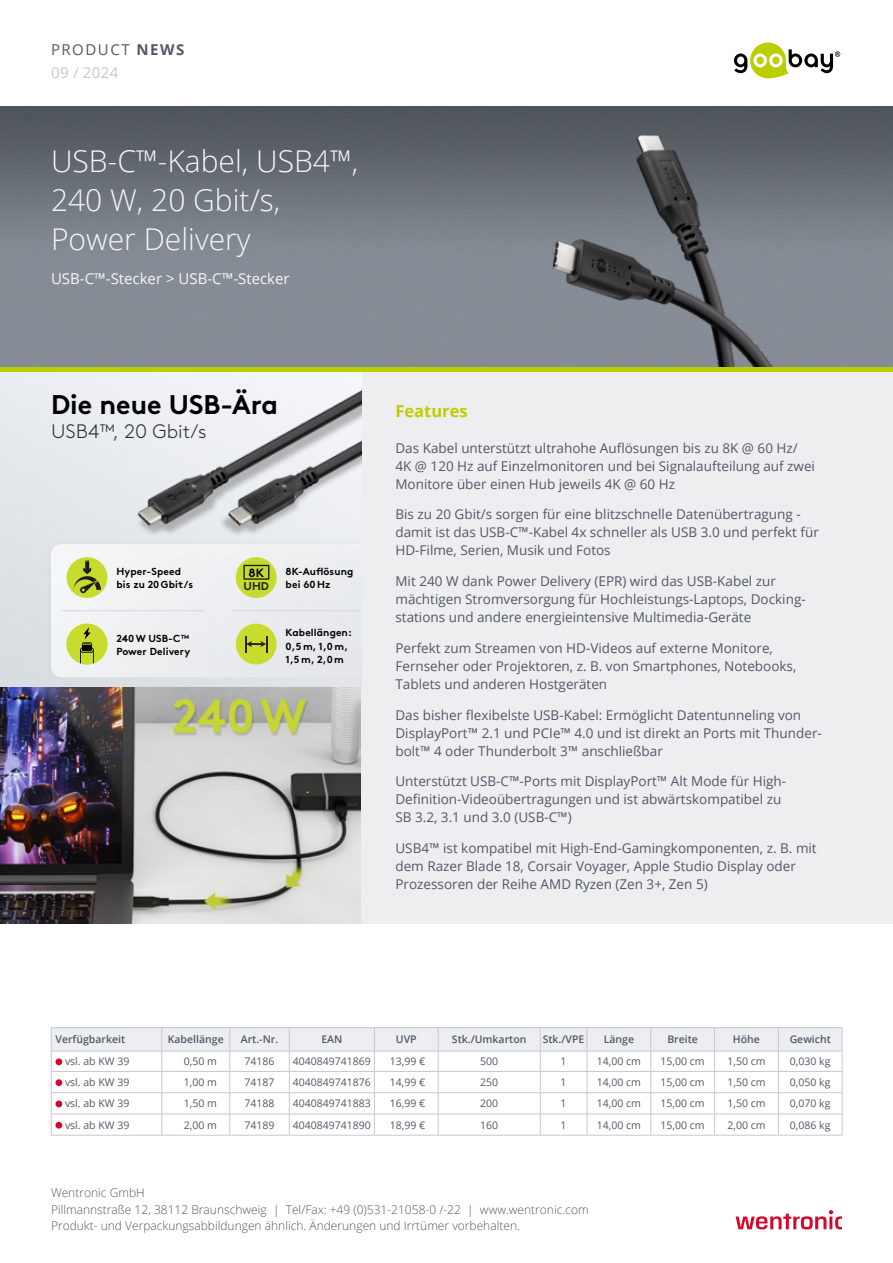
<style>
.page{position:relative;width:893px;height:1263px;background:#fff}
.page>*{position:absolute;margin:0;border:0;box-sizing:border-box;transform-origin:0 0}
.t1{font:300 30px/39px "Open Sans";color:#f6f6f8}
.t2{font:700 27px "Brown Std";color:#000}
.t3{font:300 19.5px "Brown LL";color:#303030}
.t4{font:700 16.5px "Open Sans";color:#bbcf00}
.t5{font:15px "Open Sans";color:#f6f6f8}
.t6{font:15px/23px "Open Sans";letter-spacing:.1em;color:#525866}
.t7{font:13.5px/18px "Open Sans";color:#525866}
.t8{font:300 12px/16.5px "Open Sans";color:#525866}
.t9{font:700 12px "Brown Std";color:#000}
.t10{font:700 11.25px "Brown";color:#1c1c1c}
.t11{font:10.5px "Open Sans";color:#525866}
.t12{font:600 10.5px "Open Sans";color:#525866}
.t13{font:700 10.2px/13.2px "Brown Std";letter-spacing:.01em;color:#000}
.s1{font-weight:700}
.s2{color:#c6c9d1}
</style>
<div class="page">
<img style="left:0;top:106px;width:893px;height:262px">
<div style="left:361px;top:370px;width:532px;height:553px;background:#eeeef1"></div>
<img style="left:0;top:372px;width:361px;height:316px">
<div style="left:39px;top:532px;width:322px;height:145px;background:#e1e4e9"></div>
<svg style="left:51px;top:544px;width:310px;height:133px"></svg>
<img style="left:134px;top:390px;width:227px;height:147px">
<hr style="left:51px;top:1027px;width:111px;height:1px;background:#c6c9d1">
<hr style="left:162px;top:1027px;width:68px;height:1px;background:#c6c9d1">
<hr style="left:230px;top:1027px;width:59px;height:1px;background:#c6c9d1">
<hr style="left:289px;top:1027px;width:85px;height:1px;background:#c6c9d1">
<hr style="left:374px;top:1027px;width:64px;height:1px;background:#c6c9d1">
<hr style="left:438px;top:1027px;width:102px;height:1px;background:#c6c9d1">
<hr style="left:540px;top:1027px;width:47px;height:1px;background:#c6c9d1">
<hr style="left:587px;top:1027px;width:64px;height:1px;background:#c6c9d1">
<hr style="left:651px;top:1027px;width:64px;height:1px;background:#c6c9d1">
<hr style="left:715px;top:1027px;width:63px;height:1px;background:#c6c9d1">
<hr style="left:778px;top:1027px;width:64px;height:1px;background:#c6c9d1">
<hr style="left:51px;top:1135px;width:111px;height:1px;background:#c6c9d1">
<hr style="left:162px;top:1135px;width:68px;height:1px;background:#c6c9d1">
<hr style="left:230px;top:1135px;width:59px;height:1px;background:#c6c9d1">
<hr style="left:289px;top:1135px;width:85px;height:1px;background:#c6c9d1">
<hr style="left:374px;top:1135px;width:64px;height:1px;background:#c6c9d1">
<hr style="left:438px;top:1135px;width:102px;height:1px;background:#c6c9d1">
<hr style="left:540px;top:1135px;width:47px;height:1px;background:#c6c9d1">
<hr style="left:778px;top:1135px;width:64px;height:1px;background:#c6c9d1">
<hr style="left:587px;top:1135px;width:64px;height:1px;background:#c6c9d1">
<hr style="left:651px;top:1135px;width:64px;height:1px;background:#c6c9d1">
<svg style="left:51px;top:1028px;width:792px;height:107px"></svg>
<hr style="left:715px;top:1135px;width:63px;height:1px;background:#c6c9d1">
<div style="left:55px;top:1058px;width:7px;height:7px;background:#d5072d;border-radius:50%"></div>
<div style="left:55px;top:1079px;width:7px;height:7px;background:#d5072d;border-radius:50%"></div>
<div style="left:55px;top:1100px;width:7px;height:7px;background:#d5072d;border-radius:50%"></div>
<div style="left:55px;top:1122px;width:7px;height:6px;background:#d5072d;border-radius:50%"></div>
<img style="left:551px;top:134px;width:225px;height:234px">
<img style="left:0;top:688px;width:361px;height:235px">
<svg style="left:736px;top:1210px;width:106px;height:19px"></svg>
<svg style="left:734px;top:43px;width:106px;height:35px"></svg>
<hr style="left:0;top:368px;width:893px;height:4px;background:#bbcf00">
<p class="t6" style="left:51px;top:37px;width:135px">PRODUCT <span class="s1">NEWS<br></span><span class="s2">09 / 2024</span></p>
<h1 class="t1" style="left:51px;top:141px;width:309px">USB-C™-Kabel, USB4™,<br>240 W, 20 Gbit/s,<br>Power Delivery</h1>
<p class="t5" style="left:51px;top:268px;width:240px">USB-C™-Stecker &gt; USB-C™-Stecker</p>
<h2 class="t2" style="left:51px;top:388px;width:229px">Die neue USB-Ära</h2>
<h3 class="t3" style="left:51px;top:418px;width:157px">USB4™, 20 Gbit/s</h3>
<p class="t13" style="left:116px;top:564px;width:78px">Hyper-Speed bis zu 20Gbit/s</p>
<p class="t13" style="left:286px;top:565px;width:69px">8K-Auflösung bei 60Hz</p>
<p class="t9" style="left:249px;top:565px;width:17px">8K</p>
<p class="t10" style="left:244px;top:577px;width:27px">UHD</p>
<p class="t13" style="left:116px;top:631px;width:75px">240W USB-C™<br>Power Delivery</p>
<p class="t13" style="left:286px;top:626px;width:68px">Kabellängen:<br>0,5m, 1,0m,<br>1,5m, 2,0m</p>
<p class="t4" style="left:395px;top:399px;width:74px">Features</p>
<p class="t7" style="left:395px;top:438px;width:421px">Das Kabel unterstützt ultrahohe Auflösungen bis zu 8K @ 60 Hz/<br>4K @ 120 Hz auf Einzelmonitoren und bei Signalaufteilung auf zwei<br>Monitore über einen Hub jeweils 4K @ 60 Hz</p>
<p class="t7" style="left:395px;top:505px;width:425px">Bis zu 20 Gbit/s sorgen für eine blitzschnelle Datenübertragung - damit ist das USB-C™-Kabel 4x schneller als USB 3.0 und perfekt für<br>HD-Filme, Serien, Musik und Fotos</p>
<p class="t7" style="left:395px;top:572px;width:412px">Mit 240 W dank Power Delivery (EPR) wird das USB-Kabel zur mächtigen Stromversorgung für Hochleistungs-Laptops, Docking&shy;stations und andere energieintensive Multimedia-Geräte</p>
<p class="t7" style="left:395px;top:639px;width:402px">Perfekt zum Streamen von HD-Videos auf externe Monitore,<br>Fernseher oder Projektoren, z. B. von Smartphones, Notebooks,<br>Tablets und anderen Hostgeräten</p>
<p class="t7" style="left:395px;top:705px;width:428px">Das bisher flexibelste USB-Kabel: Ermöglicht Datentunneling von<br>DisplayPort™ 2.1 und PCIe™ 4.0 und ist direkt an Ports mit Thunder&shy;bolt™ 4 oder Thunderbolt 3™ anschließbar</p>
<p class="t7" style="left:395px;top:772px;width:392px">Unterstützt USB-C™-Ports mit DisplayPort™ Alt Mode für High-<br>Definition-Videoübertragungen und ist abwärtskompatibel zu<br>SB 3.2, 3.1 und 3.0 (USB-C™)</p>
<p class="t7" style="left:395px;top:839px;width:423px">USB4™ ist kompatibel mit High-End-Gamingkomponenten, z. B. mit dem Razer Blade 18, Corsair Voyager, Apple Studio Display oder<br>Prozessoren der Reihe AMD Ryzen (Zen 3+, Zen 5)</p>
<p class="t12" style="left:55px;top:1032px;width:71px">Verfügbarkeit</p>
<p class="t12" style="left:168px;top:1032px;width:57px">Kabellänge</p>
<p class="t12" style="left:241px;top:1032px;width:39px">Art.-Nr.</p>
<p class="t12" style="left:321px;top:1032px;width:23px">EAN</p>
<p class="t12" style="left:396px;top:1032px;width:22px">UVP</p>
<p class="t12" style="left:452px;top:1032px;width:76px">Stk./Umkarton</p>
<p class="t12" style="left:543px;top:1032px;width:43px">Stk./VPE</p>
<p class="t12" style="left:604px;top:1032px;width:32px">Länge</p>
<p class="t12" style="left:667px;top:1032px;width:32px">Breite</p>
<p class="t12" style="left:733px;top:1032px;width:29px">Höhe</p>
<p class="t12" style="left:790px;top:1032px;width:43px">Gewicht</p>
<p class="t11" style="left:65px;top:1054px;width:66px">vsl. ab KW 39</p>
<p class="t11" style="left:184px;top:1054px;width:35px">0,50 m</p>
<p class="t11" style="left:245px;top:1054px;width:32px">74186</p>
<p class="t11" style="left:293px;top:1054px;width:80px">4040849741869</p>
<p class="t11" style="left:390px;top:1054px;width:37px">13,99 €</p>
<p class="t11" style="left:480px;top:1054px;width:20px">500</p>
<p class="t11" style="left:561px;top:1054px;width:8px">1</p>
<p class="t11" style="left:597px;top:1054px;width:46px">14,00 cm</p>
<p class="t11" style="left:661px;top:1054px;width:46px">15,00 cm</p>
<p class="t11" style="left:727px;top:1054px;width:40px">1,50 cm</p>
<p class="t11" style="left:790px;top:1054px;width:42px">0,030 kg</p>
<p class="t11" style="left:65px;top:1075px;width:66px">vsl. ab KW 39</p>
<p class="t11" style="left:184px;top:1075px;width:35px">1,00 m</p>
<p class="t11" style="left:245px;top:1075px;width:32px">74187</p>
<p class="t11" style="left:293px;top:1075px;width:80px">4040849741876</p>
<p class="t11" style="left:390px;top:1075px;width:37px">14,99 €</p>
<p class="t11" style="left:480px;top:1075px;width:20px">250</p>
<p class="t11" style="left:561px;top:1075px;width:8px">1</p>
<p class="t11" style="left:597px;top:1075px;width:46px">14,00 cm</p>
<p class="t11" style="left:661px;top:1075px;width:46px">15,00 cm</p>
<p class="t11" style="left:727px;top:1075px;width:40px">1,50 cm</p>
<p class="t11" style="left:790px;top:1075px;width:42px">0,050 kg</p>
<p class="t11" style="left:65px;top:1096px;width:66px">vsl. ab KW 39</p>
<p class="t11" style="left:184px;top:1096px;width:35px">1,50 m</p>
<p class="t11" style="left:245px;top:1096px;width:32px">74188</p>
<p class="t11" style="left:293px;top:1096px;width:80px">4040849741883</p>
<p class="t11" style="left:390px;top:1096px;width:37px">16,99 €</p>
<p class="t11" style="left:480px;top:1096px;width:20px">200</p>
<p class="t11" style="left:561px;top:1096px;width:8px">1</p>
<p class="t11" style="left:597px;top:1096px;width:46px">14,00 cm</p>
<p class="t11" style="left:661px;top:1096px;width:46px">15,00 cm</p>
<p class="t11" style="left:727px;top:1096px;width:40px">1,50 cm</p>
<p class="t11" style="left:790px;top:1096px;width:42px">0,070 kg</p>
<p class="t11" style="left:65px;top:1117px;width:66px">vsl. ab KW 39</p>
<p class="t11" style="left:184px;top:1117px;width:35px">2,00 m</p>
<p class="t11" style="left:245px;top:1117px;width:32px">74189</p>
<p class="t11" style="left:293px;top:1117px;width:80px">4040849741890</p>
<p class="t11" style="left:390px;top:1117px;width:37px">18,99 €</p>
<p class="t11" style="left:480px;top:1117px;width:20px">160</p>
<p class="t11" style="left:561px;top:1117px;width:8px">1</p>
<p class="t11" style="left:597px;top:1117px;width:46px">14,00 cm</p>
<p class="t11" style="left:661px;top:1117px;width:46px">15,00 cm</p>
<p class="t11" style="left:727px;top:1117px;width:40px">2,00 cm</p>
<p class="t11" style="left:790px;top:1117px;width:42px">0,086 kg</p>
<p class="t8" style="left:51px;top:1184px;width:539px">Wentronic GmbH<br>Pillmannstraße 12, 38112 Braunschweig | Tel/Fax: +49 (0)531-21058-0 /-22 | www.wentronic.com<br>Produkt- und Verpackungsabbildungen ähnlich. Änderungen und Irrtümer vorbehalten.</p>
</div>
